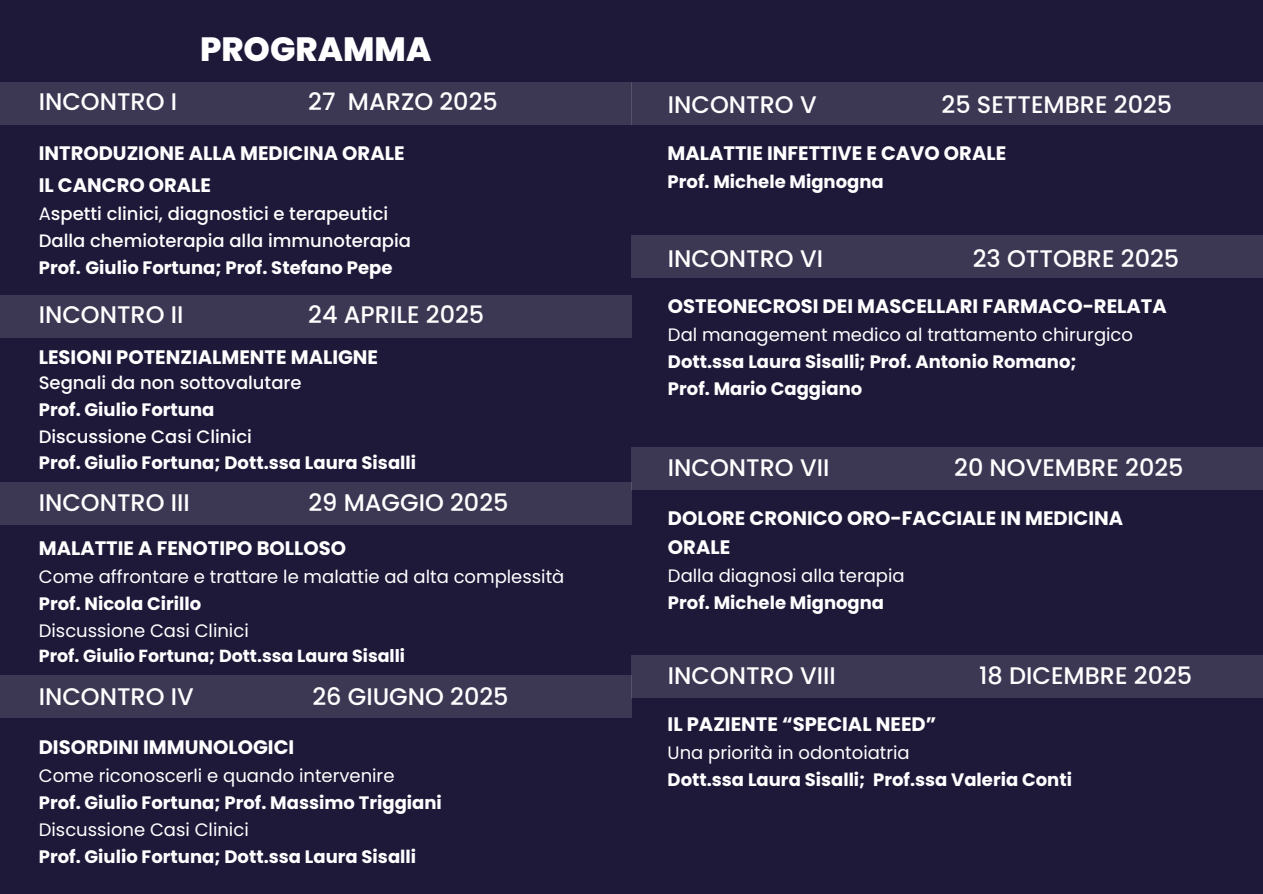
<style>
.page{position:relative;width:1263px;height:894px;background:#fff}
.page>*{position:absolute;margin:0;border:0;box-sizing:border-box;transform-origin:0 0}
.t1{font:800 33.6px "Poppins";color:#fff}
.t2{font:500 24px "Poppins";color:#fff}
.t3{font:700 19.5px/29.2px "Poppins";color:#fff}
.t4{font:700 18px "Poppins";color:#fff}
.t5{font:18px "Poppins";color:#fff}
.t6{font:500 18px/27px "Poppins";color:#fff}
.t7{font:700 17.55px "Poppins";color:#fff}
.s1{font-weight:400}
.s2{font-weight:700}
</style>
<div class="page">
<div style="left:631px;top:0;width:632px;height:893px;background:#1e1839"></div>
<div style="left:0;top:0;width:631px;height:893px;background:#1e1839"></div>
<div style="left:0;top:82px;width:631px;height:43px;background:#3c3753"></div>
<div style="left:0;top:295px;width:631px;height:43px;background:#3c3753"></div>
<div style="left:0;top:482px;width:631px;height:42px;background:#3c3753"></div>
<div style="left:0;top:675px;width:631px;height:43px;background:#3c3753"></div>
<div style="left:631px;top:82px;width:632px;height:43px;background:#3c3753"></div>
<div style="left:631px;top:235px;width:632px;height:42px;background:#3c3753"></div>
<div style="left:631px;top:446px;width:632px;height:43px;background:#3c3753"></div>
<div style="left:631px;top:654px;width:632px;height:43px;background:#3c3753"></div>
<p class="t1" style="left:200px;top:25px;width:233px">PROGRAMMA</p>
<h1 class="t2" style="left:39px;top:85px;width:140px">INCONTRO I</h1>
<h1 class="t2" style="left:308px;top:85px;width:191px">27 MARZO 2025</h1>
<p class="t3" style="left:39px;top:139px;width:367px">INTRODUZIONE ALLA MEDICINA ORALE</p>
<p class="t3" style="left:39px;top:170px;width:174px">IL CANCRO ORALE</p>
<p class="t6" style="left:39px;top:200px;width:351px"><span class="s1">A</span>spetti clinici, diagnostici e terapeutici</p>
<p class="t6" style="left:39px;top:227px;width:374px">Dalla chemioterapia alla immunoterapia</p>
<p class="t4" style="left:39px;top:255px;width:355px">Prof. Giulio Fortuna; Prof. Stefano Pepe</p>
<p class="t2" style="left:39px;top:298px;width:146px">INCONTRO II</p>
<p class="t2" style="left:308px;top:298px;width:177px">24 APRILE 2025</p>
<p class="t3" style="left:39px;top:342px;width:341px">LESIONI POTENZIALMENTE MALIGNE</p>
<p class="t6" style="left:39px;top:369px;width:264px">Segnali da non sottovalutare<br><span class="s2">Prof. Giulio Fortuna<br></span>Discussione Casi Clinici</p>
<h2 class="t4" style="left:39px;top:450px;width:379px">Prof. Giulio Fortuna; Dott.ssa Laura Sisalli</h2>
<p class="t2" style="left:39px;top:485px;width:153px">INCONTRO III</p>
<p class="t2" style="left:308px;top:485px;width:202px">29 MAGGIO 2025</p>
<h2 class="t3" style="left:39px;top:533px;width:309px">MALATTIE A FENOTIPO BOLLOSO</h2>
<p class="t5" style="left:39px;top:563px;width:527px">Come affrontare e trattare le malattie ad alta complessità</p>
<p class="t4" style="left:39px;top:590px;width:164px">Prof. Nicola Cirillo</p>
<p class="t5" style="left:39px;top:617px;width:211px">Discussione Casi Clinici</p>
<p class="t7" style="left:39px;top:643px;width:368px">Prof. Giulio Fortuna; Dott.ssa Laura Sisalli</p>
<p class="t2" style="left:39px;top:679px;width:157px">INCONTRO IV</p>
<p class="t2" style="left:312px;top:679px;width:198px">26 GIUGNO 2025</p>
<p class="t3" style="left:39px;top:732px;width:257px">DISORDINI IMMUNOLOGICI</p>
<h2 class="t5" style="left:39px;top:762px;width:357px">Come riconoscerli e quando intervenire</h2>
<p class="t4" style="left:39px;top:789px;width:405px">Prof. Giulio Fortuna; Prof. Massimo Triggiani</p>
<h4 class="t5" style="left:39px;top:816px;width:211px">Discussione Casi Clinici</h4>
<p class="t4" style="left:39px;top:843px;width:379px">Prof. Giulio Fortuna; Dott.ssa Laura Sisalli</p>
<p class="t2" style="left:668px;top:88px;width:150px">INCONTRO V</p>
<p class="t2" style="left:941px;top:88px;width:232px">25 SETTEMBRE 2025</p>
<p class="t3" style="left:668px;top:138px;width:340px">MALATTIE INFETTIVE E CAVO ORALE</p>
<p class="t4" style="left:668px;top:169px;width:218px">Prof. Michele Mignogna</p>
<p class="t2" style="left:668px;top:242px;width:157px">INCONTRO VI</p>
<p class="t2" style="left:973px;top:242px;width:208px">23 OTTOBRE 2025</p>
<h2 class="t3" style="left:668px;top:291px;width:500px">OSTEONECROSI DEI MASCELLARI FARMACO-RELATA</h2>
<p class="t5" style="left:668px;top:322px;width:467px">Dal management medico al trattamento chirurgico</p>
<p class="t4" style="left:668px;top:349px;width:410px">Dott.ssa Laura Sisalli; Prof. Antonio Romano;</p>
<p class="t4" style="left:668px;top:376px;width:196px">Prof. Mario Caggiano</p>
<p class="t2" style="left:668px;top:450px;width:163px">INCONTRO VII</p>
<p class="t2" style="left:954px;top:450px;width:231px">20 NOVEMBRE 2025</p>
<h4 class="t3" style="left:668px;top:503px;width:457px">DOLORE CRONICO ORO-FACCIALE IN MEDICINA<br>ORALE</h4>
<p class="t5" style="left:668px;top:563px;width:238px">Dalla diagnosi alla terapia</p>
<p class="t4" style="left:668px;top:590px;width:218px">Prof. Michele Mignogna</p>
<p class="t2" style="left:668px;top:658px;width:169px">INCONTRO VIII</p>
<p class="t2" style="left:979px;top:658px;width:215px">18 DICEMBRE 2025</p>
<p class="t3" style="left:668px;top:709px;width:270px">IL PAZIENTE “SPECIAL NEED”</p>
<p class="t5" style="left:668px;top:740px;width:244px">Una priorità in odontoiatria</p>
<p class="t4" style="left:668px;top:767px;width:406px">Dott.ssa Laura Sisalli; Prof.ssa Valeria Conti</p>
</div>
